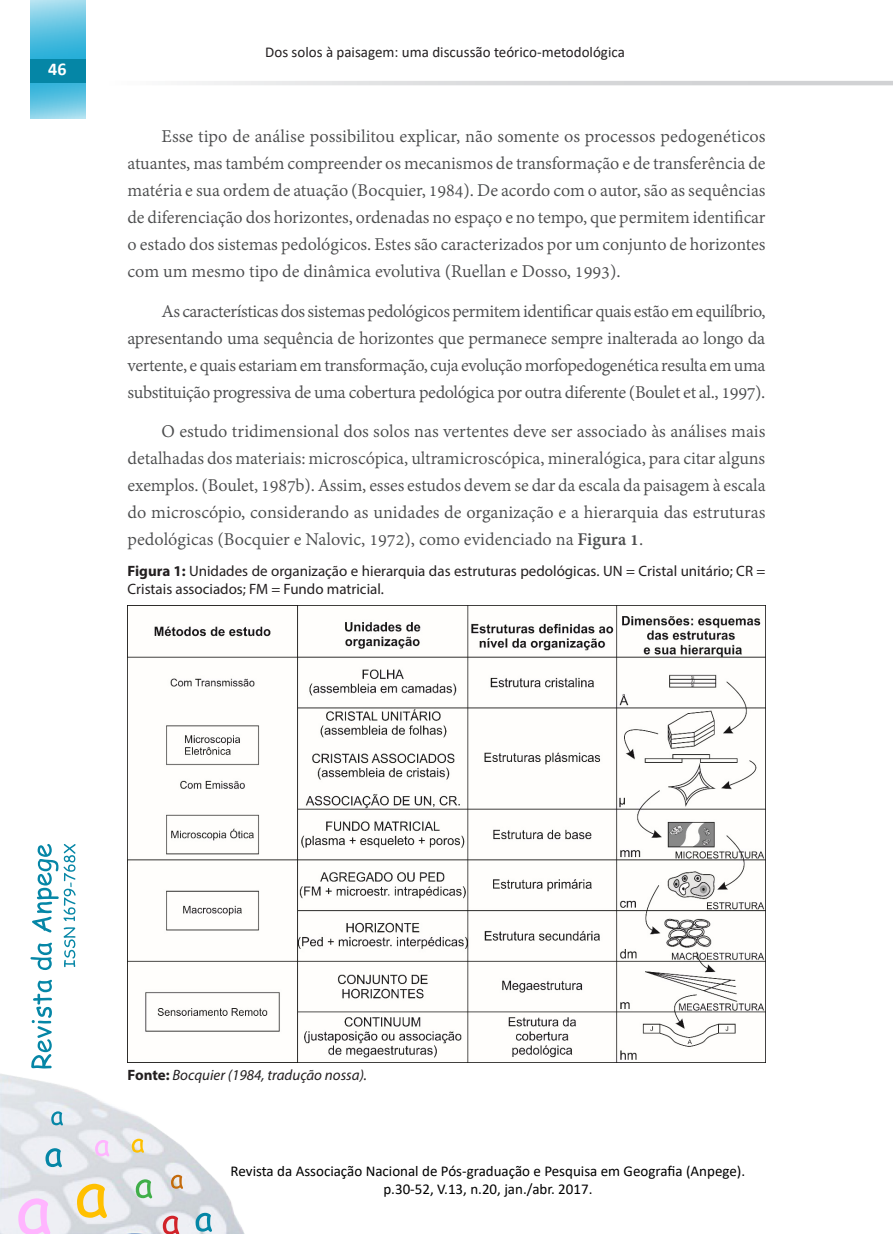
<style>
.page{position:relative;width:893px;height:1234px;background:#fff}
.page>*{position:absolute;margin:0;border:0;box-sizing:border-box;transform-origin:0 0}
.t1{font:19.5px/27px "Adobe Devanagari";color:#4b4c4d;text-align:justify}
.t2{font:700 18px "Calibri";color:#fff}
.t3{font:15px/18px "Myriad Pro";color:#231f20}
.t4{font:15px/18px "Calibri";color:#000;text-align:center}
.t5{font:15px "Calibri";color:#231f20}
.t6{font:italic 15px "Myriad Pro";color:#231f20}
.s1{font-weight:700}
.s2{font-weight:700;font-style:normal}
</style>
<div class="page">
<svg style="left:183px;top:81px;width:710px;height:4px;background:#dbdcdd"></svg>
<img style="left:0;top:1074px;width:244px;height:159px">
<svg style="left:132px;top:1138px;width:12px;height:14px"></svg>
<svg style="left:196px;top:1212px;width:16px;height:19px"></svg>
<svg style="left:45px;top:1147px;width:17px;height:19px"></svg>
<svg style="left:51px;top:1111px;width:12px;height:14px"></svg>
<svg style="left:163px;top:1215px;width:16px;height:18px"></svg>
<svg style="left:136px;top:1178px;width:16px;height:20px"></svg>
<svg style="left:77px;top:1183px;width:30px;height:34px"></svg>
<svg style="left:95px;top:1139px;width:14px;height:17px"></svg>
<svg style="left:18px;top:1198px;width:32px;height:35px"></svg>
<svg style="left:171px;top:1174px;width:12px;height:14px"></svg>
<svg style="left:30px;top:0;width:56px;height:119px;background:#63c4e2"></svg>
<div style="left:30px;top:59px;width:56px;height:24px;background:#0586a6"></div>
<svg style="left:30px;top:844px;width:46px;height:224px"></svg>
<img style="left:128px;top:605px;width:637px;height:456px">
<p class="t2" style="left:48px;top:57px;width:20px">46</p>
<p class="t5" style="left:265px;top:42px;width:361px">Dos solos à paisagem: uma discussão teórico-metodológica</p>
<p class="t1" style="left:128px;top:124px;width:639px;text-indent:34px">Esse tipo de análise possibilitou explicar, não somente os processos pedogenéticos atuantes, mas também compreender os mecanismos de transformação e de transferência de matéria e sua ordem de atuação (Bocquier, 1984). De acordo com o autor, são as sequências de diferenciação dos horizontes, ordenadas no espaço e no tempo, que permitem identificar o estado dos sistemas pedológicos. Estes são caracterizados por um conjunto de horizontes com um mesmo tipo de dinâmica evolutiva (Ruellan e Dosso, 1993).</p>
<p class="t1" style="left:128px;top:299px;width:639px;text-indent:34px">As características dos sistemas pedológicos permitem identificar quais estão em equilíbrio, apresentando uma sequência de horizontes que permanece sempre inalterada ao longo da vertente, e quais estariam em transformação, cuja evolução morfopedogenética resulta em uma substituição progressiva de uma cobertura pedológica por outra diferente (Boulet et al., 1997).</p>
<p class="t1" style="left:128px;top:419px;width:639px;text-indent:34px">O estudo tridimensional dos solos nas vertentes deve ser associado às análises mais detalhadas dos materiais: microscópica, ultramicroscópica, mineralógica, para citar alguns exemplos. (Boulet, 1987b). Assim, esses estudos devem se dar da escala da paisagem à escala do microscópio, considerando as unidades de organização e a hierarquia das estruturas pedológicas (Bocquier e Nalovic, 1972), como evidenciado na <span class="s1">Figura 1</span>.</p>
<p class="t3" style="left:128px;top:562px;width:639px"><span class="s1">Figura 1:</span> Unidades de organização e hierarquia das estruturas pedológicas. UN = Cristal unitário; CR =<br>Cristais associados; FM = Fundo matricial.</p>
<p class="t6" style="left:128px;top:1065px;width:241px"><span class="s2">Fonte:</span> Bocquier (1984, tradução nossa).</p>
<p class="t4" style="left:231px;top:1161px;width:516px">Revista da Associação Nacional de Pós-graduação e Pesquisa em Geografia (Anpege). p.30-52, V.13, n.20, jan./abr. 2017.</p>
</div>
